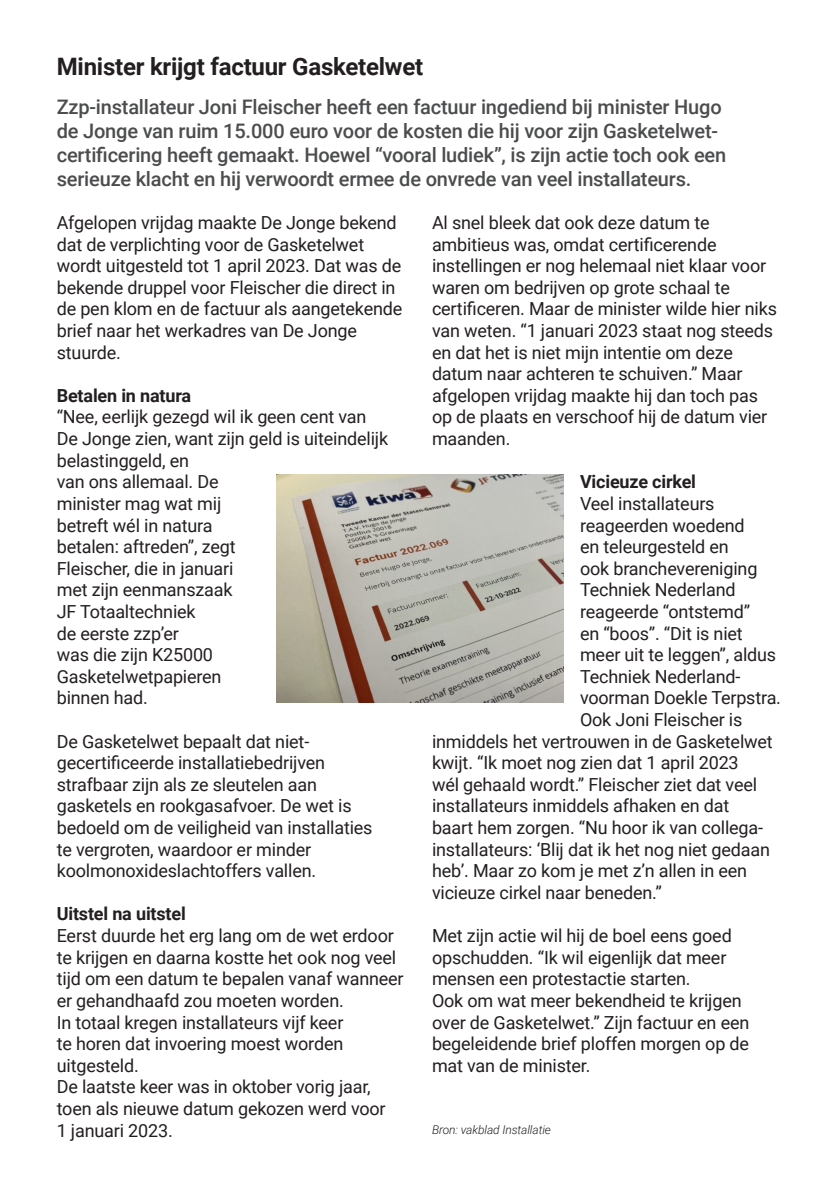
<style>
.page{position:relative;width:840px;height:1191px;background:#fff}
.page>*{position:absolute;margin:0;border:0;box-sizing:border-box;transform-origin:0 0}
.t1{font:700 24px "Roboto";letter-spacing:-.01em;color:#231f20}
.t2{font:500 20px/24px "Roboto";letter-spacing:-.01em;color:#4b4c4d}
.t3{font:18px/21.6px "Roboto";letter-spacing:-.01em;color:#231f20}
.t4{font:700 18px "Roboto";letter-spacing:-.01em;color:#231f20}
.t5{font:italic 300 12px "Roboto";letter-spacing:-.01em;color:#231f20}
</style>
<div class="page">
<img style="left:277px;top:474px;width:285px;height:228px">
<p class="t1" style="left:57px;top:49px;width:368px">Minister krijgt factuur Gasketelwet</p>
<p class="t2" style="left:57px;top:94px;width:670px">Zzp-installateur Joni Fleischer heeft een factuur ingediend bij minister Hugo de Jonge van ruim 15.000 euro voor de kosten die hij voor zijn Gasketelwet&shy;certificering heeft gemaakt. Hoewel “vooral ludiek”, is zijn actie toch ook een serieuze klacht en hij verwoordt ermee de onvrede van veel installateurs.</p>
<p class="t3" style="left:432px;top:211px;width:346px">Al snel bleek dat ook deze datum te ambitieus was, omdat certificerende instellingen er nog helemaal niet klaar voor waren om bedrijven op grote schaal te certificeren. Maar de minister wilde hier niks van weten. “1 januari 2023 staat nog steeds en dat het is niet mijn intentie om deze datum naar achteren te schuiven.” Maar afgelopen vrijdag maakte hij dan toch pas op de plaats en verschoof hij de datum vier maanden.</p>
<p class="t4" style="left:579px;top:469px;width:117px">Vicieuze cirkel</p>
<p class="t3" style="left:579px;top:492px;width:136px">Veel installateurs</p>
<p class="t3" style="left:579px;top:513px;width:166px">reageerden woedend</p>
<p class="t3" style="left:579px;top:535px;width:150px">en teleurgesteld en</p>
<p class="t3" style="left:579px;top:557px;width:179px">ook branchevereniging</p>
<p class="t3" style="left:579px;top:578px;width:157px">Techniek Nederland</p>
<p class="t3" style="left:579px;top:600px;width:172px">reageerde “ontstemd”</p>
<p class="t3" style="left:579px;top:621px;width:164px">en “boos”. “Dit is niet</p>
<p class="t3" style="left:579px;top:643px;width:198px">meer uit te leggen”, aldus</p>
<p class="t3" style="left:579px;top:665px;width:162px">Techniek Nederland-</p>
<p class="t3" style="left:579px;top:686px;width:202px">voorman Doekle Terpstra.</p>
<p class="t3" style="left:579px;top:708px;width:164px">Ook Joni Fleischer is</p>
<p class="t3" style="left:432px;top:729px;width:342px">inmiddels het vertrouwen in de Gasketelwet</p>
<p class="t3" style="left:432px;top:751px;width:308px">kwijt. “Ik moet nog zien dat 1 april 2023</p>
<p class="t3" style="left:432px;top:773px;width:326px">wél gehaald wordt.” Fleischer ziet dat veel</p>
<p class="t3" style="left:432px;top:794px;width:299px">installateurs inmiddels afhaken en dat</p>
<p class="t3" style="left:432px;top:816px;width:332px">baart hem zorgen. “Nu hoor ik van collega-</p>
<p class="t3" style="left:432px;top:837px;width:339px">installateurs: ‘Blij dat ik het nog niet gedaan</p>
<p class="t3" style="left:432px;top:859px;width:316px">heb’. Maar zo kom je met z’n allen in een</p>
<p class="t3" style="left:432px;top:881px;width:231px">vicieuze cirkel naar beneden.”</p>
<p class="t3" style="left:432px;top:924px;width:301px">Met zijn actie wil hij de boel eens goed opschudden. “Ik wil eigenlijk dat meer mensen een protestactie starten.</p>
<p class="t3" style="left:432px;top:989px;width:318px">Ook om wat meer bekendheid te krijgen over de Gasketelwet.” Zijn factuur en een begeleidende brief ploffen morgen op de mat van de minister.</p>
<p class="t3" style="left:57px;top:211px;width:347px">Afgelopen vrijdag maakte De Jonge bekend dat de verplichting voor de Gasketelwet wordt uitgesteld tot 1 april 2023. Dat was de bekende druppel voor Fleischer die direct in de pen klom en de factuur als aangetekende brief naar het werkadres van De Jonge stuurde.</p>
<p class="t4" style="left:57px;top:383px;width:136px">Betalen in natura</p>
<p class="t3" style="left:57px;top:405px;width:333px">“Nee, eerlijk gezegd wil ik geen cent van<br>De Jonge zien, want zijn geld is uiteindelijk belastinggeld, en<br>van ons allemaal. De<br>minister mag wat mij<br>betreft wél in natura<br>betalen: aftreden”, zegt<br>Fleischer, die in januari<br>met zijn eenmanszaak<br>JF Totaaltechniek<br>de eerste zzp’er<br>was die zijn K25000<br>Gasketelwetpapieren<br>binnen had.</p>
<p class="t3" style="left:57px;top:729px;width:317px">De Gasketelwet bepaalt dat niet&shy;gecertificeerde installatiebedrijven strafbaar zijn als ze sleutelen aan gasketels en rookgasafvoer. De wet is bedoeld om de veiligheid van installaties te vergroten, waardoor er minder koolmonoxideslachtoffers vallen.</p>
<p class="t4" style="left:57px;top:901px;width:130px">Uitstel na uitstel</p>
<p class="t3" style="left:57px;top:924px;width:348px">Eerst duurde het erg lang om de wet erdoor te krijgen en daarna kostte het ook nog veel tijd om een datum te bepalen vanaf wanneer er gehandhaafd zou moeten worden.<br>In totaal kregen installateurs vijf keer<br>te horen dat invoering moest worden uitgesteld.<br>De laatste keer was in oktober vorig jaar, toen als nieuwe datum gekozen werd voor<br>1 januari 2023.</p>
<p class="t5" style="left:432px;top:1121px;width:120px">Bron: vakblad Installatie</p>
</div>
